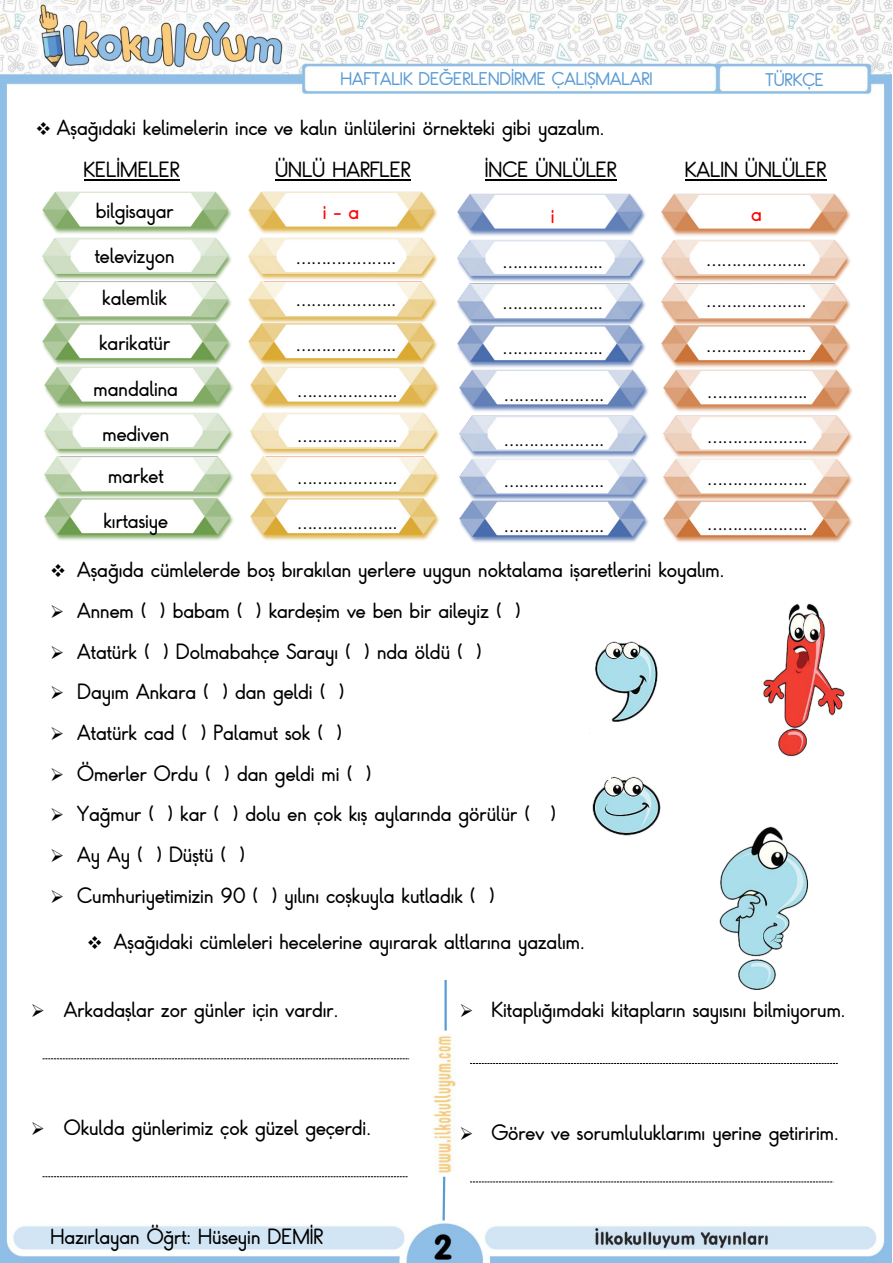
<style>
.page{position:relative;width:893px;height:1263px;background:#fff}
.page>*{position:absolute;margin:0;border:0;box-sizing:border-box;transform-origin:0 0}
.t1{font:18px "Kayra Aydin";color:#000}
.t2{font:18px "Kayra Aydin";color:#f00}
.t3{font:15px "Kayra Aydin";color:#5b9bd5}
</style>
<div class="page">
<img style="left:0;top:0;width:892px;height:1263px">
<img style="left:312px;top:68px;width:403px;height:22px">
<img style="left:725px;top:69px;width:141px;height:21px">
<div style="left:12px;top:551px;width:826px;height:368px;background:#fff"></div>
<svg style="left:42px;top:1058px;width:367px;height:1px"></svg>
<svg style="left:42px;top:1176px;width:366px;height:1px"></svg>
<svg style="left:470px;top:1063px;width:368px;height:1px"></svg>
<svg style="left:470px;top:1181px;width:363px;height:1px"></svg>
<img style="left:433px;top:1022px;width:23px;height:169px">
<hr style="left:444px;top:980px;width:3px;height:50px;background:#5b9bd5">
<svg style="left:441px;top:1174px;width:5px;height:49px"></svg>
<hr style="left:84px;top:179px;width:96px;height:2px;background:#000">
<img style="left:41px;top:191px;width:191px;height:175px">
<img style="left:43px;top:367px;width:191px;height:175px">
<img style="left:248px;top:191px;width:190px;height:175px">
<img style="left:250px;top:367px;width:191px;height:175px">
<img style="left:456px;top:193px;width:191px;height:175px">
<img style="left:458px;top:369px;width:191px;height:175px">
<img style="left:660px;top:193px;width:191px;height:175px">
<img style="left:662px;top:369px;width:191px;height:175px">
<hr style="left:275px;top:179px;width:135px;height:2px;background:#000">
<hr style="left:485px;top:179px;width:132px;height:2px;background:#000">
<hr style="left:685px;top:179px;width:141px;height:2px;background:#000">
<img style="left:44px;top:199px;width:181px;height:29px">
<img style="left:44px;top:244px;width:181px;height:29px">
<img style="left:44px;top:285px;width:181px;height:29px">
<img style="left:44px;top:330px;width:181px;height:29px">
<img style="left:45px;top:376px;width:181px;height:30px">
<img style="left:45px;top:421px;width:181px;height:30px">
<img style="left:45px;top:463px;width:181px;height:29px">
<img style="left:45px;top:508px;width:181px;height:29px">
<img style="left:256px;top:200px;width:181px;height:29px">
<img style="left:256px;top:245px;width:181px;height:29px">
<img style="left:256px;top:286px;width:181px;height:30px">
<img style="left:256px;top:331px;width:181px;height:30px">
<img style="left:257px;top:377px;width:181px;height:30px">
<img style="left:257px;top:422px;width:181px;height:30px">
<img style="left:257px;top:464px;width:181px;height:29px">
<img style="left:257px;top:509px;width:181px;height:29px">
<img style="left:462px;top:203px;width:181px;height:29px">
<img style="left:462px;top:248px;width:181px;height:29px">
<img style="left:462px;top:290px;width:181px;height:29px">
<img style="left:462px;top:335px;width:181px;height:29px">
<img style="left:464px;top:381px;width:180px;height:29px">
<img style="left:464px;top:426px;width:180px;height:29px">
<img style="left:464px;top:467px;width:180px;height:30px">
<img style="left:464px;top:512px;width:180px;height:30px">
<img style="left:666px;top:201px;width:181px;height:29px">
<img style="left:666px;top:246px;width:181px;height:29px">
<img style="left:666px;top:287px;width:181px;height:30px">
<img style="left:666px;top:332px;width:181px;height:30px">
<img style="left:667px;top:379px;width:181px;height:29px">
<img style="left:667px;top:424px;width:181px;height:29px">
<img style="left:667px;top:465px;width:181px;height:29px">
<img style="left:667px;top:510px;width:181px;height:29px">
<img style="left:670px;top:835px;width:139px;height:273px">
<img style="left:758px;top:548px;width:115px;height:305px">
<div style="left:828px;top:585px;width:45px;height:90px;background:#fff"></div>
<div style="left:823px;top:717px;width:52px;height:91px;background:#fff"></div>
<div style="left:837px;top:710px;width:32px;height:21px;background:#fff"></div>
<img style="left:589px;top:641px;width:72px;height:317px">
<div style="left:589px;top:734px;width:50px;height:41px;background:#fff"></div>
<div style="left:599px;top:739px;width:11px;height:40px;background:#fff"></div>
<div style="left:551px;top:747px;width:49px;height:40px;background:#fff"></div>
<p class="t3" style="left:341px;top:69px;width:313px">HAFTALIK DEĞERLENDİRME ÇALIŞMALARI</p>
<p class="t3" style="left:765px;top:70px;width:60px">TÜRKÇE</p>
<p class="t1" style="left:36px;top:115px;width:570px">❖ Aşağıdaki kelimelerin ince ve kalın ünlülerini örnekteki gibi yazalım.</p>
<p class="t1" style="left:84px;top:158px;width:97px">KELİMELER</p>
<p class="t1" style="left:275px;top:158px;width:137px">ÜNLÜ HARFLER</p>
<p class="t1" style="left:485px;top:158px;width:133px">İNCE ÜNLÜLER</p>
<p class="t1" style="left:685px;top:158px;width:143px">KALIN ÜNLÜLER</p>
<p class="t1" style="left:96px;top:199px;width:80px">bilgisayar</p>
<p class="t1" style="left:95px;top:244px;width:81px">televizyon</p>
<p class="t1" style="left:102px;top:285px;width:66px">kalemlik</p>
<p class="t1" style="left:99px;top:330px;width:72px">karikatür</p>
<p class="t1" style="left:94px;top:376px;width:86px">mandalina</p>
<p class="t1" style="left:103px;top:421px;width:68px">mediven</p>
<p class="t1" style="left:108px;top:463px;width:57px">market</p>
<p class="t1" style="left:104px;top:508px;width:66px">kırtasiye</p>
<p class="t2" style="left:323px;top:200px;width:38px">i - a</p>
<p class="t2" style="left:551px;top:203px;width:5px">i</p>
<p class="t2" style="left:751px;top:201px;width:12px">a</p>
<p class="t1" style="left:296px;top:245px;width:101px">………………..</p>
<p class="t1" style="left:296px;top:286px;width:101px">………………..</p>
<p class="t1" style="left:707px;top:246px;width:101px">………………..</p>
<p class="t1" style="left:707px;top:287px;width:101px">………………..</p>
<p class="t1" style="left:503px;top:248px;width:101px">………………..</p>
<p class="t1" style="left:503px;top:290px;width:101px">………………..</p>
<p class="t1" style="left:296px;top:331px;width:101px">………………..</p>
<p class="t1" style="left:707px;top:332px;width:101px">………………..</p>
<p class="t1" style="left:503px;top:335px;width:101px">………………..</p>
<p class="t1" style="left:297px;top:377px;width:101px">………………..</p>
<p class="t1" style="left:708px;top:379px;width:101px">………………..</p>
<p class="t1" style="left:504px;top:381px;width:101px">………………..</p>
<p class="t1" style="left:297px;top:422px;width:101px">………………..</p>
<p class="t1" style="left:297px;top:464px;width:101px">………………..</p>
<p class="t1" style="left:708px;top:424px;width:101px">………………..</p>
<p class="t1" style="left:708px;top:465px;width:101px">………………..</p>
<p class="t1" style="left:504px;top:426px;width:101px">………………..</p>
<p class="t1" style="left:504px;top:467px;width:101px">………………..</p>
<p class="t1" style="left:297px;top:509px;width:101px">………………..</p>
<p class="t1" style="left:708px;top:510px;width:101px">………………..</p>
<p class="t1" style="left:504px;top:512px;width:101px">………………..</p>
<p class="t1" style="left:50px;top:557px;width:676px">❖ Aşağıda cümlelerde boş bırakılan yerlere uygun noktalama işaretlerini koyalım.</p>
<p class="t1" style="left:50px;top:598px;width:472px">➢ Annem ( ) babam ( ) kardeşim ve ben bir aileyiz ( )</p>
<p class="t1" style="left:50px;top:639px;width:433px">➢ Atatürk ( ) Dolmabahçe Sarayı ( ) nda öldü ( )</p>
<p class="t1" style="left:50px;top:680px;width:296px">➢ Dayım Ankara ( ) dan geldi ( )</p>
<p class="t1" style="left:50px;top:720px;width:293px">➢ Atatürk cad ( ) Palamut sok ( )</p>
<p class="t1" style="left:50px;top:761px;width:323px">➢ Ömerler Ordu ( ) dan geldi mi ( )</p>
<p class="t1" style="left:50px;top:802px;width:508px">➢ Yağmur ( ) kar ( ) dolu en çok kış aylarında görülür ( )</p>
<p class="t1" style="left:50px;top:842px;width:197px">➢ Ay Ay ( ) Düştü ( )</p>
<p class="t1" style="left:50px;top:883px;width:446px">➢ Cumhuriyetimizin 90 ( ) yılını coşkuyla kutladık ( )</p>
<p class="t1" style="left:87px;top:929px;width:499px">❖ Aşağıdaki cümleleri hecelerine ayırarak altlarına yazalım.</p>
<p class="t1" style="left:31px;top:998px;width:309px">➢ Arkadaşlar zor günler için vardır.</p>
<p class="t1" style="left:31px;top:1115px;width:341px">➢ Okulda günlerimiz çok güzel geçerdi.</p>
<p class="t1" style="left:51px;top:1224px;width:274px">Hazırlayan Öğrt: Hüseyin DEMİR</p>
<p class="t1" style="left:459px;top:998px;width:387px">➢ Kitaplığımdaki kitapların sayısını bilmiyorum.</p>
<p class="t1" style="left:459px;top:1120px;width:381px">➢ Görev ve sorumluluklarımı yerine getiririm.</p>
</div>
